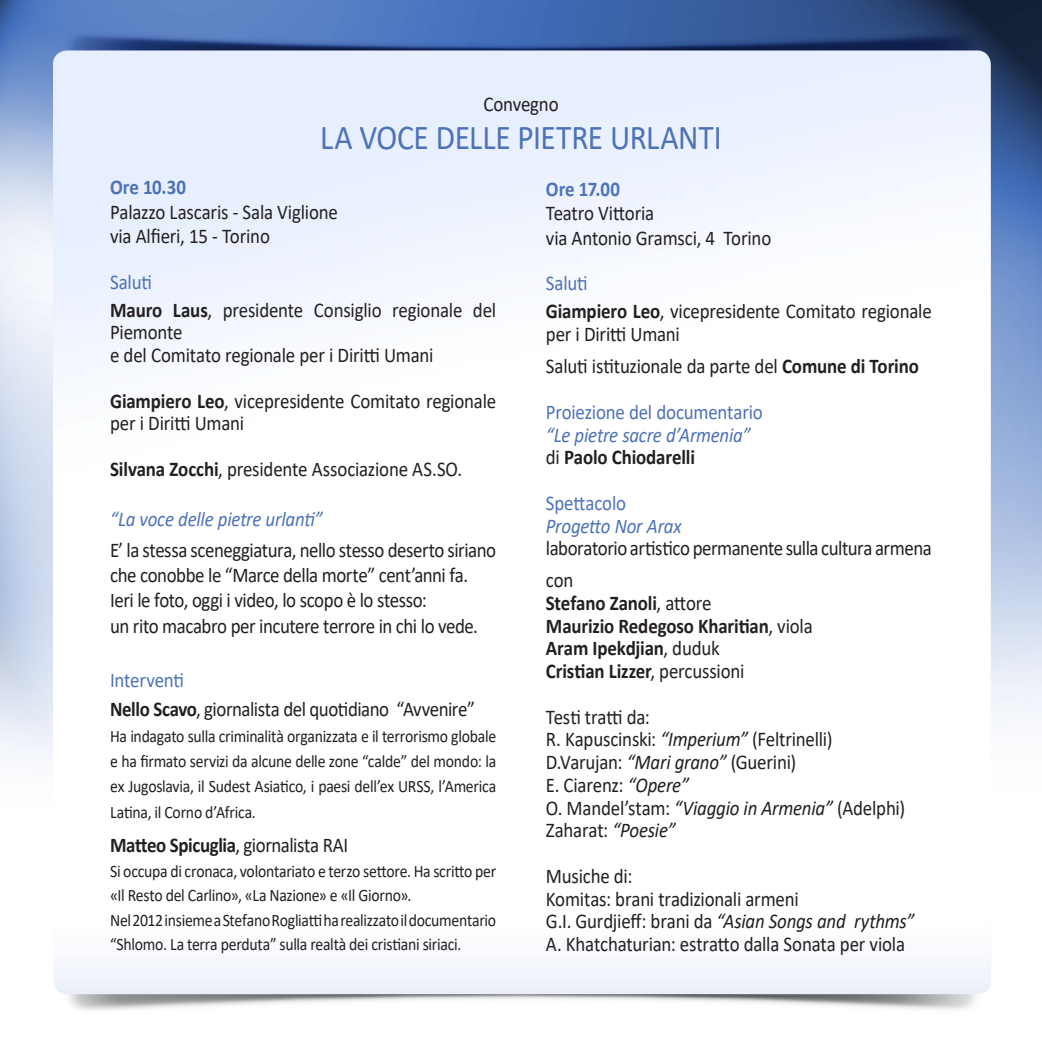
<style>
.page{position:relative;width:1042px;height:1042px;background:#fff}
.page>*{position:absolute;margin:0;border:0;box-sizing:border-box;transform-origin:0 0}
.t1{font:35px "Calibri";letter-spacing:-.01em;color:#4d72b8;scale:.9 1}
.t2{font:21px/22.8px "Calibri";letter-spacing:-.015em;color:#231f20;scale:.9 1}
.t3{font:700 21px "Calibri";letter-spacing:-.01em;color:#231f20;scale:.9 1}
.t4{font:italic 21px "Calibri";letter-spacing:-.01em;color:#4d72b8;scale:.9 1}
.t5{font:21px "Calibri";letter-spacing:-.01em;color:#4d72b8;scale:.9 1}
.t6{font:700 21px "Calibri";letter-spacing:-.005em;color:#4d72b8;scale:.9 1}
.t7{font:17.5px/25.4px "Calibri";letter-spacing:-.015em;color:#231f20;scale:.9 1}
.s1{font-weight:700}
.s2{font-weight:400}
.s3{font-style:italic}
</style>
<div class="page">
<img style="left:1px;top:1px;width:1041px;height:1010px">
<p class="t2" style="left:483px;top:92px;width:85px">Convegno</p>
<p class="t1" style="left:320px;top:113px;width:447px">LA VOCE DELLE PIETRE URLANTI</p>
<p class="t6" style="left:110px;top:173px;width:86px">Ore 10.30</p>
<p class="t2" style="left:110px;top:200px;width:255px">Palazzo Lascaris - Sala Viglione</p>
<p class="t2" style="left:110px;top:224px;width:179px">via Alfieri, 15 - Torino</p>
<p class="t5" style="left:110px;top:267px;width:48px">Saluti</p>
<p class="t2" style="left:110px;top:298px;width:430px"><span class="s1">Mauro Laus</span>, presidente Consiglio regionale del<br>Piemonte</p>
<p class="t2" style="left:110px;top:343px;width:361px">e del Comitato regionale per i Diritti Umani</p>
<p class="t2" style="left:110px;top:389px;width:430px"><span class="s1">Giampiero Leo</span>, vicepresidente Comitato regionale per i Diritti Umani</p>
<p class="t2" style="left:110px;top:457px;width:393px"><span class="s1">Silvana Zocchi</span>, presidente Associazione AS.SO.</p>
<p class="t4" style="left:110px;top:505px;width:238px">“La voce delle pietre urlanti”</p>
<p class="t2" style="left:110px;top:536px;width:430px;line-height:25.4px">E’ la stessa sceneggiatura, nello stesso deserto siriano che conobbe le “Marce della morte” cent’anni fa.</p>
<p class="t2" style="left:110px;top:588px;width:353px">Ieri le foto, oggi i video, lo scopo è lo stesso:</p>
<p class="t2" style="left:110px;top:614px;width:410px">un rito macabro per incutere terrore in chi lo vede.</p>
<p class="t5" style="left:110px;top:665px;width:84px">Interventi</p>
<p class="t2" style="left:110px;top:697px;width:407px"><span class="s1">Nello Scavo</span>, giornalista del quotidiano “Avvenire”</p>
<p class="t7" style="left:110px;top:723px;width:430px;text-align:justify">Ha indagato sulla criminalità organizzata e il terrorismo globale e ha firmato servizi da alcune delle zone “calde” del mondo: la ex Jugoslavia, il Sudest Asiatico, i paesi dell’ex URSS, l’America Latina, il Corno d’Africa.</p>
<p class="t3" style="left:110px;top:830px;width:266px">Matteo Spicuglia<span class="s2">, giornalista RAI</span></p>
<p class="t7" style="left:110px;top:858px;width:430px;line-height:24.5px">Si occupa di cronaca, volontariato e terzo settore. Ha scritto per «Il Resto del Carlino», «La Nazione» e «Il Giorno».</p>
<p class="t7" style="left:110px;top:907px;width:430px;line-height:24.5px">Nel 2012 insieme a Stefano Rogliatti ha realizzato il documentario “Shlomo. La terra perduta” sulla realtà dei cristiani siriaci.</p>
<p class="t6" style="left:546px;top:174px;width:84px">Ore 17.00</p>
<p class="t2" style="left:546px;top:201px;width:122px">Teatro Vittoria</p>
<p class="t2" style="left:546px;top:226px;width:252px">via Antonio Gramsci, 4 Torino</p>
<p class="t5" style="left:546px;top:269px;width:48px">Saluti</p>
<p class="t2" style="left:546px;top:299px;width:430px"><span class="s1">Giampiero Leo</span>, vicepresidente Comitato regionale per i Diritti Umani</p>
<p class="t2" style="left:546px;top:354px;width:416px">Saluti istituzionale da parte del <span class="s1">Comune di Torino</span></p>
<p class="t5" style="left:546px;top:397px;width:243px">Proiezione del documentario</p>
<p class="t4" style="left:546px;top:420px;width:229px">“Le pietre sacre d’Armenia”</p>
<p class="t3" style="left:546px;top:442px;width:167px"><span class="s2">di</span> Paolo Chiodarelli</p>
<p class="t5" style="left:546px;top:488px;width:91px">Spettacolo</p>
<p class="t4" style="left:546px;top:511px;width:152px">Progetto Nor Arax</p>
<p class="t2" style="left:546px;top:536px;width:430px">laboratorio artistico permanente sulla cultura armena</p>
<p class="t2" style="left:546px;top:568px;width:32px">con</p>
<p class="t3" style="left:546px;top:588px;width:186px">Stefano Zanoli<span class="s2">, attore</span></p>
<p class="t3" style="left:546px;top:611px;width:298px">Maurizio Redegoso Kharitian<span class="s2">, viola</span></p>
<p class="t3" style="left:546px;top:633px;width:195px">Aram Ipekdjian<span class="s2">, duduk</span></p>
<p class="t3" style="left:546px;top:656px;width:222px">Cristian Lizzer<span class="s2">, percussioni</span></p>
<p class="t2" style="left:546px;top:705px;width:117px">Testi tratti da:</p>
<p class="t2" style="left:546px;top:727px;width:320px">R. Kapuscinski: <span class="s3">“Imperium”</span> (Feltrinelli)</p>
<p class="t2" style="left:546px;top:750px;width:279px">D.Varujan: <span class="s3">“Mari grano”</span> (Guerini)</p>
<p class="t2" style="left:546px;top:773px;width:160px">E. Ciarenz: <span class="s3">“Opere”</span></p>
<p class="t2" style="left:546px;top:796px;width:401px">O. Mandel’stam: <span class="s3">“Viaggio in Armenia”</span> (Adelphi)</p>
<p class="t2" style="left:546px;top:818px;width:146px">Zaharat: <span class="s3">“Poesie”</span></p>
<p class="t2" style="left:546px;top:864px;width:98px">Musiche di:</p>
<p class="t2" style="left:546px;top:887px;width:282px">Komitas: brani tradizionali armeni</p>
<p class="t2" style="left:546px;top:909px;width:411px">G.I. Gurdjieff: brani da <span class="s3">“Asian Songs and rythms”</span></p>
<p class="t2" style="left:546px;top:932px;width:401px">A. Khatchaturian: estratto dalla Sonata per viola</p>
</div>
